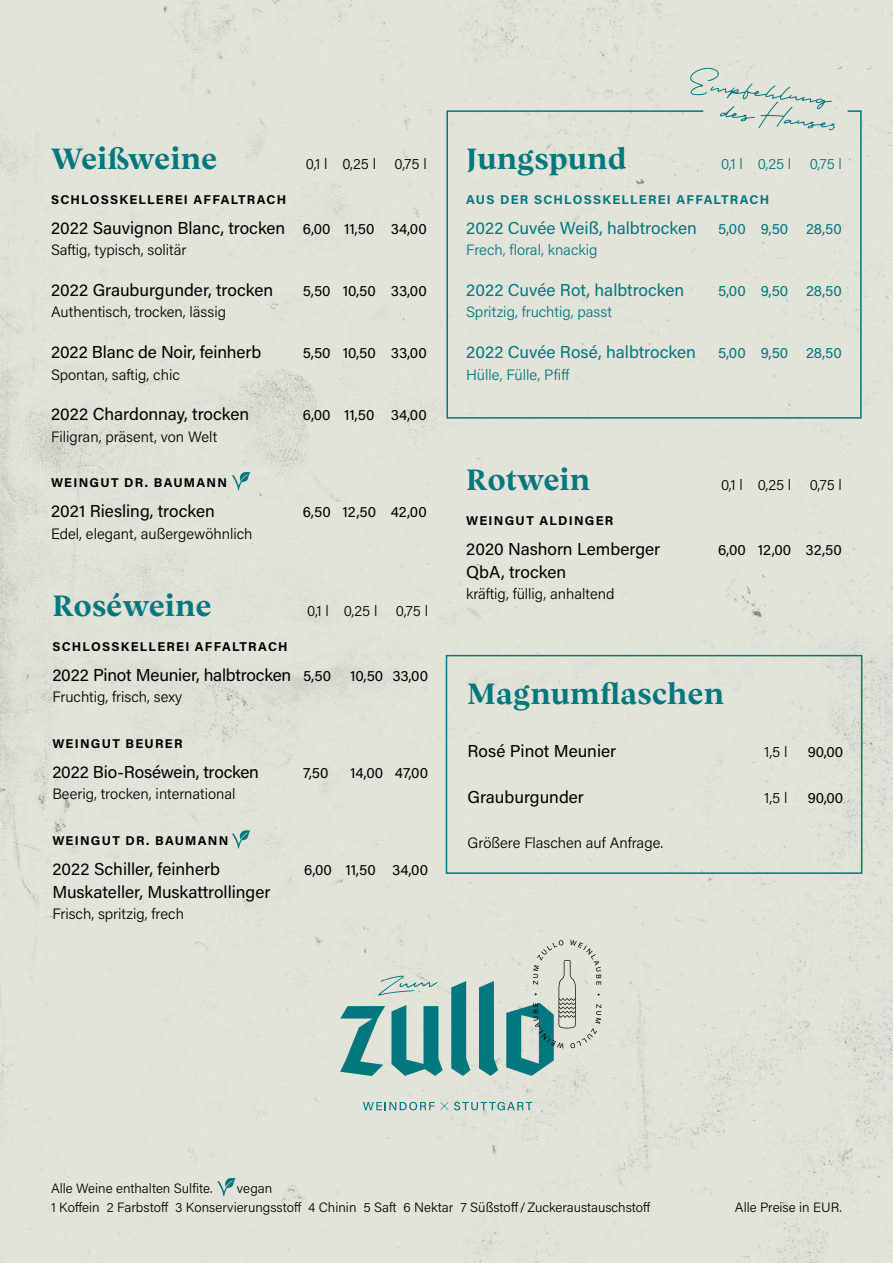
<style>
.page{position:relative;width:893px;height:1263px;background:#e2e3d9}
.page>*{position:absolute;margin:0;border:0;box-sizing:border-box;transform-origin:0 0}
.t1{font:700 30px "TRY Vesterbro";color:#01777e}
.t2{font:17.25px "Acumin Pro";letter-spacing:-.005em;color:#000}
.t3{font:17.25px "Acumin Pro";color:#01777e}
.t4{font:300 15px "Acumin Pro";color:#000}
.t5{font:15px "Acumin Pro";letter-spacing:.005em;color:#000}
.t6{font:300 15px "Acumin Pro";color:#01777e}
.t7{font:15px "Acumin Pro";color:#01777e}
.t8{font:300 13.5px "Acumin Pro";color:#000}
.t9{font:700 12.75px "Acumin Pro";letter-spacing:.1em;color:#000}
.t10{font:700 12.75px "Acumin Pro";letter-spacing:.095em;color:#01777e}
.s1{font-size:15px}
</style>
<div class="page">
<div style="left:446px;top:110px;width:416px;height:309px;background:#e2e3d9"></div>
<svg style="left:690px;top:68px;width:145px;height:62px;background:#d1dad2"></svg>
<div style="left:446px;top:655px;width:416px;height:219px;border:2px solid #01777e"></div>
<svg style="left:340px;top:1006px;width:45px;height:70px;background:#76afad"></svg>
<svg style="left:391px;top:1005px;width:52px;height:71px;background:#5fa4a4"></svg>
<svg style="left:451px;top:981px;width:19px;height:95px;background:#399294"></svg>
<svg style="left:479px;top:981px;width:19px;height:95px;background:#399194"></svg>
<svg style="left:378px;top:976px;width:60px;height:19px"></svg>
<svg style="left:454px;top:1102px;width:78px;height:8px"></svg>
<svg style="left:363px;top:1102px;width:85px;height:8px"></svg>
<svg style="left:506px;top:940px;width:95px;height:136px;background:#b4c8c1"></svg>
<svg style="left:232px;top:472px;width:18px;height:18px"></svg>
<svg style="left:217px;top:1178px;width:19px;height:18px"></svg>
<svg style="left:232px;top:830px;width:18px;height:18px"></svg>
<h1 class="t1" style="left:51px;top:139px;width:168px">Weißweine</h1>
<p class="t4" style="left:306px;top:154px;width:122px">0,1 l 0,25 l 0,75 l</p>
<p class="t9" style="left:51px;top:191px;width:237px">SCHLOSSKELLEREI AFFALTRACH</p>
<p class="t2" style="left:51px;top:216px;width:377px">2022 Sauvignon Blanc, trocken <span class="s1">6,00 11,50 34,00</span></p>
<p class="t4" style="left:51px;top:240px;width:137px">Saftig, typisch, solitär</p>
<p class="t2" style="left:51px;top:278px;width:224px">2022 Grauburgunder, trocken</p>
<p class="t5" style="left:303px;top:280px;width:125px">5,50 10,50 33,00</p>
<p class="t4" style="left:51px;top:302px;width:177px">Authentisch, trocken, lässig</p>
<p class="t2" style="left:51px;top:340px;width:212px">2022 Blanc de Noir, feinherb</p>
<p class="t5" style="left:303px;top:342px;width:125px">5,50 10,50 33,00</p>
<p class="t4" style="left:51px;top:364px;width:130px">Spontan, saftig, chic</p>
<p class="t2" style="left:51px;top:402px;width:200px">2022 Chardonnay, trocken</p>
<p class="t5" style="left:303px;top:404px;width:125px">6,00 11,50 34,00</p>
<p class="t4" style="left:51px;top:426px;width:168px">Filigran, präsent, von Welt</p>
<p class="t9" style="left:51px;top:474px;width:177px">WEINGUT DR. BAUMANN</p>
<p class="t2" style="left:51px;top:499px;width:165px">2021 Riesling, trocken</p>
<p class="t5" style="left:303px;top:501px;width:125px">6,50 12,50 42,00</p>
<p class="t4" style="left:51px;top:523px;width:203px">Edel, elegant, außergewöhnlich</p>
<h1 class="t1" style="left:52px;top:586px;width:161px">Roséweine</h1>
<p class="t4" style="left:307px;top:601px;width:122px">0,1 l 0,25 l 0,75 l</p>
<p class="t9" style="left:52px;top:638px;width:237px">SCHLOSSKELLEREI AFFALTRACH</p>
<p class="t2" style="left:52px;top:663px;width:280px">2022 Pinot Meunier, halbtrocken <span class="s1">5,50</span></p>
<p class="t5" style="left:350px;top:665px;width:80px">10,50 33,00</p>
<p class="t4" style="left:52px;top:687px;width:131px">Fruchtig, frisch, sexy</p>
<p class="t9" style="left:52px;top:735px;width:132px">WEINGUT BEURER</p>
<p class="t2" style="left:52px;top:760px;width:208px">2022 Bio-Roséwein, trocken</p>
<p class="t5" style="left:303px;top:762px;width:27px">7,50</p>
<p class="t5" style="left:350px;top:762px;width:80px">14,00 47,00</p>
<p class="t4" style="left:52px;top:784px;width:185px">Beerig, trocken, international</p>
<p class="t9" style="left:52px;top:832px;width:177px">WEINGUT DR. BAUMANN</p>
<p class="t2" style="left:52px;top:856px;width:169px">2022 Schiller, feinherb</p>
<p class="t5" style="left:304px;top:859px;width:125px">6,00 11,50 34,00</p>
<p class="t2" style="left:52px;top:880px;width:220px">Muskateller, Muskattrollinger</p>
<p class="t4" style="left:52px;top:904px;width:133px">Frisch, spritzig, frech</p>
<h1 class="t1" style="left:466px;top:139px;width:162px">Jungspund</h1>
<p class="t6" style="left:721px;top:154px;width:122px">0,1 l 0,25 l 0,75 l</p>
<p class="t10" style="left:466px;top:191px;width:305px">AUS DER SCHLOSSKELLEREI AFFALTRACH</p>
<p class="t3" style="left:466px;top:216px;width:377px">2022 Cuvée Weiß, halbtrocken <span class="s1">5,00 9,50 28,50</span></p>
<p class="t6" style="left:466px;top:240px;width:133px">Frech, floral, knackig</p>
<p class="t3" style="left:466px;top:278px;width:220px">2022 Cuvée Rot, halbtrocken</p>
<p class="t7" style="left:718px;top:280px;width:125px">5,00 9,50 28,50</p>
<p class="t6" style="left:466px;top:302px;width:147px">Spritzig, fruchtig, passt</p>
<p class="t3" style="left:466px;top:340px;width:231px">2022 Cuvée Rosé, halbtrocken</p>
<p class="t7" style="left:718px;top:342px;width:125px">5,00 9,50 28,50</p>
<p class="t6" style="left:466px;top:364px;width:105px">Hülle, Fülle, Pfiff</p>
<h1 class="t1" style="left:466px;top:460px;width:126px">Rotwein</h1>
<p class="t4" style="left:721px;top:475px;width:122px">0,1 l 0,25 l 0,75 l</p>
<p class="t9" style="left:466px;top:512px;width:149px">WEINGUT ALDINGER</p>
<p class="t2" style="left:466px;top:537px;width:195px">2020 Nashorn Lemberger</p>
<p class="t5" style="left:718px;top:539px;width:125px">6,00 12,00 32,50</p>
<p class="t2" style="left:466px;top:560px;width:101px">QbA, trocken</p>
<p class="t4" style="left:466px;top:584px;width:150px">kräftig, füllig, anhaltend</p>
<h1 class="t1" style="left:468px;top:674px;width:258px">Magnumflaschen</h1>
<p class="t2" style="left:468px;top:738px;width:150px">Rosé Pinot Meunier</p>
<p class="t4" style="left:764px;top:741px;width:25px">1,5 l</p>
<p class="t5" style="left:808px;top:741px;width:37px">90,00</p>
<p class="t2" style="left:468px;top:785px;width:118px">Grauburgunder</p>
<p class="t4" style="left:764px;top:787px;width:25px">1,5 l</p>
<p class="t5" style="left:808px;top:787px;width:37px">90,00</p>
<p class="t4" style="left:468px;top:832px;width:197px">Größere Flaschen auf Anfrage.</p>
<p class="t8" style="left:51px;top:1179px;width:163px">Alle Weine enthalten Sulfite.</p>
<p class="t8" style="left:237px;top:1179px;width:37px">vegan</p>
<p class="t8" style="left:51px;top:1198px;width:601px">1 Koffein 2 Farbstoff 3 Konservierungsstoff 4 Chinin 5 Saft 6 Nektar 7 Süßstoff/Zuckeraustauschstoff</p>
<p class="t8" style="left:735px;top:1198px;width:109px">Alle Preise in EUR.</p>
</div>
